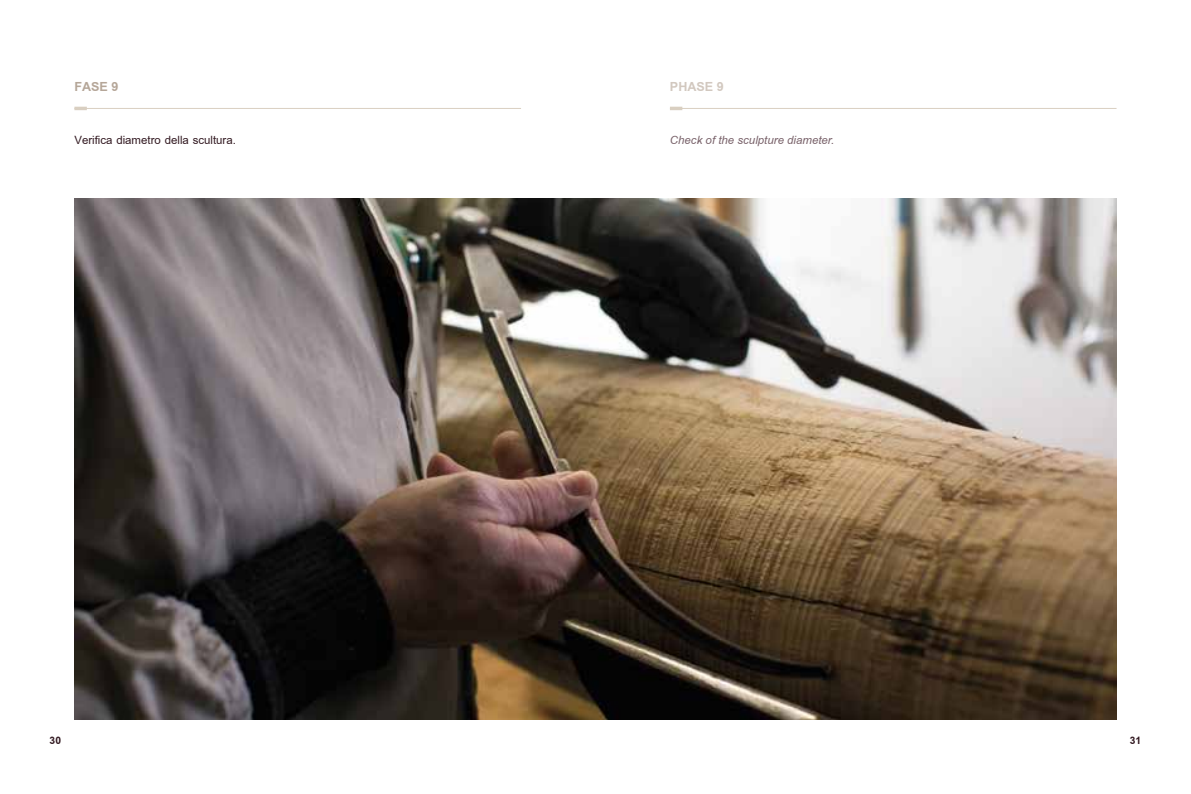
<style>
.page{position:relative;width:1191px;height:794px;background:#fff}
.page>*{position:absolute;margin:0;border:0;box-sizing:border-box;transform-origin:0 0}
.t1{font:700 19.25px "Browallia New";color:#d2c8bf}
.t2{font:700 19.25px "Browallia New";color:#b5a698}
.t3{font:17.5px "Browallia New";color:#321921}
.t4{font:italic 17.5px "Browallia New";color:#7a636b}
.t5{font:700 15.75px "Browallia New";color:#321921}
</style>
<div class="page">
<img style="left:74px;top:198px;width:1042px;height:521px">
<hr style="left:74px;top:108px;width:447px;height:1px;background:#d9cfc1">
<svg style="left:74px;top:107px;width:13px;height:3px"></svg>
<hr style="left:670px;top:108px;width:446px;height:1px;background:#d9cfc1">
<svg style="left:670px;top:107px;width:12px;height:3px"></svg>
<p class="t2" style="left:74px;top:74px;width:46px">FASE 9</p>
<p class="t3" style="left:74px;top:129px;width:163px">Verifica diametro della scultura.</p>
<p class="t1" style="left:670px;top:74px;width:55px">PHASE 9</p>
<p class="t4" style="left:670px;top:129px;width:166px">Check of the sculpture diameter.</p>
<p class="t5" style="left:50px;top:730px;width:13px">30</p>
<p class="t5" style="left:1130px;top:730px;width:13px">31</p>
</div>
